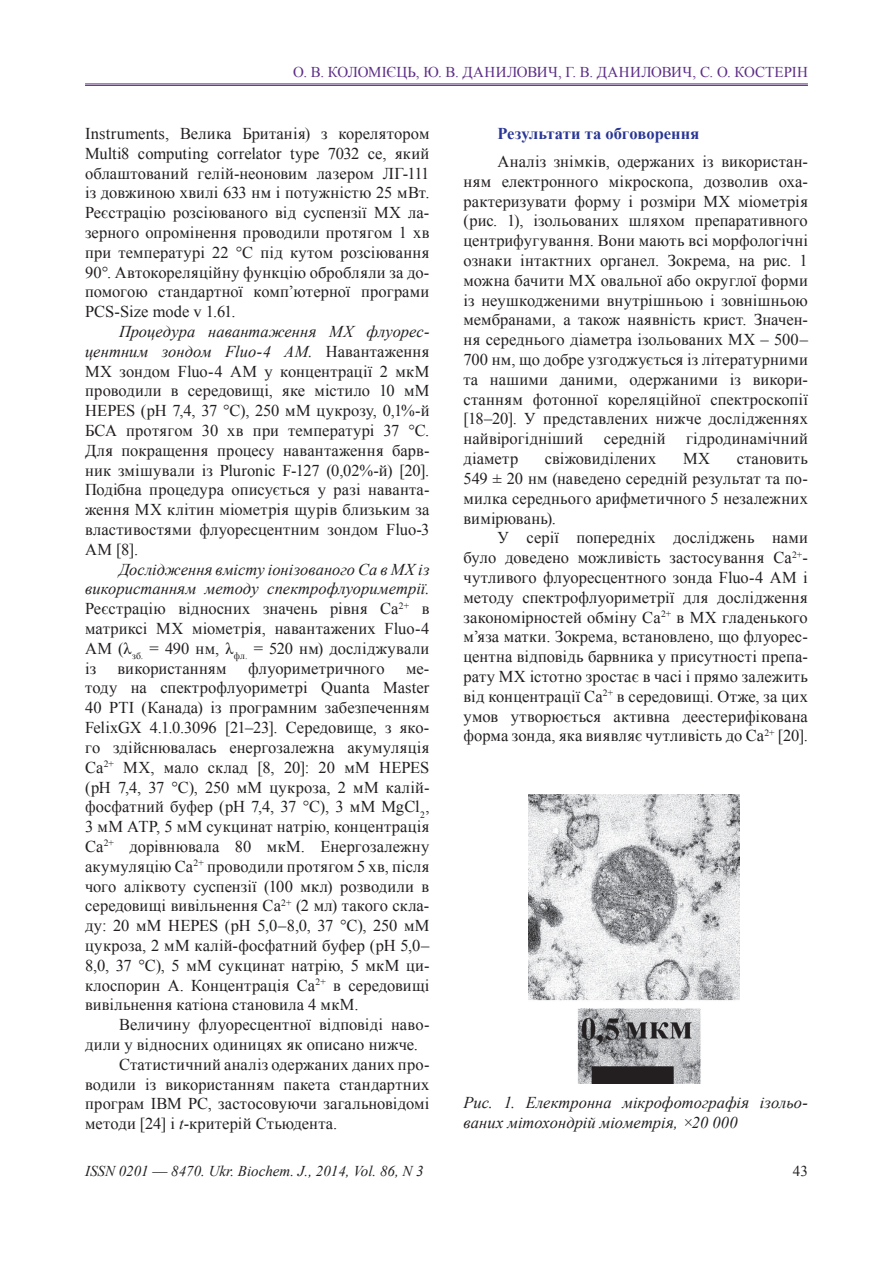
<style>
.page{position:relative;width:893px;height:1263px;background:#fff}
.page>*{position:absolute;margin:0;border:0;box-sizing:border-box;transform-origin:0 0}
.t1{font:16.5px/19.8px "Times New Roman";letter-spacing:.005em;color:#231f20;text-align:justify}
.t2{font:italic 16.5px/19.8px "Times New Roman";color:#231f20}
.t3{font:700 16.5px "Times New Roman";letter-spacing:.005em;color:#293695}
.t4{font:15px "Times New Roman";letter-spacing:.005em;color:#5d2e86}
.t5{font:italic 15px "Times New Roman";color:#231f20}
.t6{font:15px "Times New Roman";color:#231f20}
.s1{font-style:italic}
.s2{font-style:normal}
</style>
<div class="page">
<hr style="left:85px;top:84px;width:723px;height:1px;background:#5d2e86">
<hr style="left:85px;top:85px;width:723px;height:1px;background:#5d2e86">
<img style="left:529px;top:795px;width:210px;height:289px">
<p class="t4" style="left:293px;top:62px;width:516px">о. в. КОЛОМІЄЦЬ, Ю. В. ДАНИЛОВИЧ, Г. В. ДАНИЛОВИЧ, С. О. КОСТЕРІН</p>
<p class="t1" style="left:85px;top:123px;width:346px">Instruments, Велика Британія) з корелятором Multi8 computing correlator type 7032 ce, який облаштований гелій-неоновим лазером ЛГ-111 із довжиною хвилі 633 нм і потужністю 25 мВт.<br>Реєстрацію розсіюваного від суспензії МХ ла&shy;зерного опромінення проводили протягом 1 хв при температурі 22 °С під кутом розсіювання 90°. Автокореляційну функцію обробляли за до&shy;помогою стандартної комп’ютерної програми PCS-Size mode v 1.61.</p>
<p class="t1" style="left:85px;top:321px;width:346px;text-indent:34px"><span class="s1">Процедура навантаження МХ флуорес&shy;центним зондом Fluo-4 AM.</span> Навантаження МХ зондом Fluo-4 AM у концентрації 2 мкМ проводили в середовищі, яке містило 10 мМ HEPES (рН 7,4, 37 °С), 250 мМ цукрозу, 0,1%‑й БСА протягом 30 хв при температурі 37 °С.<br>Для покращення процесу навантаження барв&shy;ник змішували із Pluronic F-127 (0,02%-й) [20].<br>Подібна процедура описується у разі наванта&shy;ження МХ клітин міометрія щурів близьким за властивостями флуоресцентним зондом Fluo-3<br>AM [8].</p>
<p class="t1" style="left:85px;top:559px;width:346px;text-indent:34px"><span class="s1">Дослідження вмісту іонізованого Са в МХ із використанням методу спектрофлуориметрії.<br></span>Реєстрацію відносних значень рівня Са<sup>2+</sup> в матриксі МХ міометрія, навантажених Fluo-4<br>AM (λ<sub>зб.</sub> = 490 нм, λ<sub>фл.</sub> = 520 нм) досліджували із</p>
<p class="t1" style="left:118px;top:658px;width:111px">використанням</p>
<p class="t1" style="left:248px;top:658px;width:138px">флуориметричного</p>
<p class="t1" style="left:85px;top:658px;width:346px;text-indent:321px">ме&shy;тоду на спектрофлуориметрі Quanta Master 40 РТІ (Канада) із програмним забезпеченням FelixGX 4.1.0.3096 [21–23]. Середовище, з яко&shy;го здійснювалась енергозалежна акумуляція Са<sup>2+</sup> МХ, мало склад [8, 20]: 20 мМ HEPES (рН 7,4, 37 °С), 250 мМ цукроза, 2 мМ калій&shy;фосфатний буфер (рН 7,4, 37 °С), 3 мМ MgCl<sub>2</sub>, 3 мМ АТР, 5 мМ сукцинат натрію, концентрація Са<sup>2+</sup> дорівнювала 80 мкМ. Енергозалежну акумуляцію Са<sup>2+</sup> проводили протягом 5 хв, після чого аліквоту суспензії (100 мкл) розводили в середовищі вивільнення Са<sup>2+</sup> (2 мл) такого скла&shy;ду: 20 мМ HEPES (рН 5,0–8,0, 37 °С), 250 мМ цукроза, 2 мМ калій-фосфатний буфер (рН 5,0– 8,0, 37 °С), 5 мМ сукцинат натрію, 5 мкМ ци&shy;клоспорин А. Концентрація Са<sup>2+</sup> в середовищі вивільнення катіона становила 4 мкМ.</p>
<p class="t1" style="left:119px;top:1014px;width:312px">Величину флуоресцентної відповіді наво-</p>
<p class="t1" style="left:85px;top:1034px;width:334px">дили у відносних одиницях як описано нижче.</p>
<p class="t1" style="left:119px;top:1054px;width:312px">Статистичний аналіз одержаних даних про-</p>
<p class="t1" style="left:85px;top:1074px;width:346px">водили із використанням пакета стандартних</p>
<p class="t1" style="left:85px;top:1094px;width:346px">програм ІВМ РС, застосовуючи загальновідомі</p>
<p class="t1" style="left:85px;top:1113px;width:254px">методи [24] і <span class="s1">t</span>-критерій Стьюдента.</p>
<p class="t3" style="left:498px;top:122px;width:203px">Результати та обговорення</p>
<p class="t1" style="left:464px;top:151px;width:346px;text-indent:34px">Аналіз знімків, одержаних із використан&shy;ням електронного мікроскопа, дозволив оха&shy;рактеризувати форму і розміри МХ міометрія (рис. 1), ізольованих шляхом препаративного центрифугування. Вони мають всі морфологічні ознаки інтактних органел. Зокрема, на рис. 1 можна бачити МХ овальної або округлої форми із неушкодженими внутрішньою і зовнішньою мембранами, а також наявність крист. Значен&shy;ня середнього діаметра ізольованих МХ – 500– 700 нм, що добре узгоджується із літературними та нашими даними, одержаними із викори&shy;станням фотонної кореляційної спектроскопії [18–20]. У представлених нижче дослідженнях найвірогідніший середній гідродинамічний діаметр</p>
<p class="t1" style="left:545px;top:448px;width:113px">свіжовиділених</p>
<p class="t1" style="left:683px;top:448px;width:29px">МХ</p>
<p class="t1" style="left:464px;top:448px;width:346px;text-indent:273px">становить 549 ± 20 нм (наведено середній результат та по&shy;милка середнього арифметичного 5 незалежних вимірювань).</p>
<p class="t1" style="left:463px;top:528px;width:346px;text-indent:34px">У серії попередніх досліджень нами було доведено можливість застосування Са<sup>2+</sup>- чутливого флуоресцентного зонда Fluo-4 AM і методу спектрофлуориметрії для дослідження закономірностей обміну Са<sup>2+</sup> в МХ гладенького м’яза матки. Зокрема, встановлено, що флуорес&shy;центна відповідь барвника у присутності препа&shy;рату МХ істотно зростає в часі і прямо залежить від концентрації Са<sup>2+</sup> в середовищі. Отже, за цих умов утворюється активна деестерифікована форма зонда, яка виявляє чутливість до Са<sup>2+</sup> [20].</p>
<p class="t2" style="left:463px;top:1092px;width:345px">Рис. 1. Електронна мікрофотографія ізольо&shy;ваних мітохондрій міометрія, ×20 000</p>
<p class="t5" style="left:85px;top:1160px;width:340px">ISSN 0201 <span class="s2">—</span> 8470. Ukr. Biochem. J., 2014, Vol. 86, N 3</p>
<p class="t6" style="left:793px;top:1160px;width:16px">43</p>
</div>
